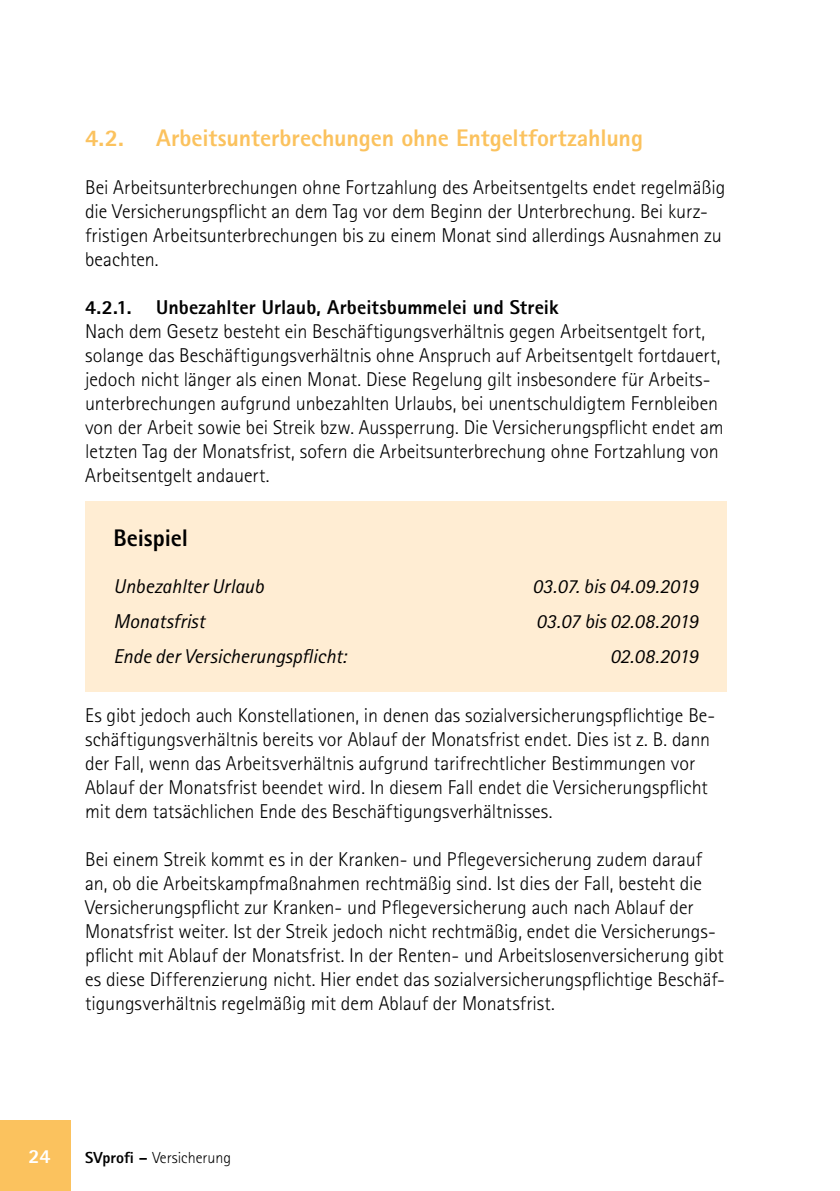
<style>
.page{position:relative;width:840px;height:1191px;background:#fff}
.page>*{position:absolute;margin:0;border:0;box-sizing:border-box;transform-origin:0 0}
.t1{font:800 24px "Rotis Sans Serif Std";letter-spacing:-.005em;color:#fbc25e}
.t2{font:800 24px "Rotis Sans Serif Std";letter-spacing:-.005em;color:#000}
.t3{font:300 20px/24px "Rotis Sans Serif Std";color:#000}
.t4{font:italic 20px "Rotis Sans Serif Std";letter-spacing:-.005em;color:#000}
.t5{font:800 20px "Rotis Sans Serif Std";color:#000}
.t6{font:800 20px "Rotis Sans Serif Std";color:#fff}
.t7{font:300 16px "Rotis Sans Serif Std";color:#000}
.s1{font-weight:800}
</style>
<div class="page">
<div style="left:0;top:1120px;width:71px;height:71px;background:#fbc25e"></div>
<div style="left:85px;top:501px;width:641px;height:191px;background:#ffedd3"></div>
<p class="t1" style="left:85px;top:122px;width:40px">4.2.</p>
<p class="t1" style="left:156px;top:122px;width:488px">Arbeitsunterbrechungen ohne Entgeltfortzahlung</p>
<p class="t3" style="left:85px;top:175px;width:641px">Bei Arbeitsunterbrechungen ohne Fortzahlung des Arbeitsentgelts endet regelmäßig die Versicherungspflicht an dem Tag vor dem Beginn der Unterbrechung. Bei kurz&shy;fristigen Arbeitsunterbrechungen bis zu einem Monat sind allerdings Ausnahmen zu beachten.</p>
<p class="t5" style="left:85px;top:294px;width:475px">4.2.1. Unbezahlter Urlaub, Arbeitsbummelei und Streik</p>
<p class="t3" style="left:85px;top:319px;width:639px">Nach dem Gesetz besteht ein Beschäftigungsverhältnis gegen Arbeitsentgelt fort, solange das Beschäftigungsverhältnis ohne Anspruch auf Arbeitsentgelt fortdauert, jedoch nicht länger als einen Monat. Diese Regelung gilt insbesondere für Arbeits&shy;unterbrechungen aufgrund unbezahlten Urlaubs, bei unentschuldigtem Fernbleiben von der Arbeit sowie bei Streik bzw. Aussperrung. Die Versicherungspflicht endet am letzten Tag der Monatsfrist, sofern die Arbeitsunterbrechung ohne Fortzahlung von Arbeitsentgelt andauert.</p>
<p class="t2" style="left:113px;top:522px;width:76px">Beispiel</p>
<p class="t4" style="left:113px;top:574px;width:152px">Unbezahlter Urlaub</p>
<p class="t4" style="left:532px;top:574px;width:167px">03.07. bis 04.09.2019</p>
<p class="t4" style="left:113px;top:609px;width:93px">Monatsfrist</p>
<p class="t4" style="left:535px;top:609px;width:163px">03.07 bis 02.08.2019</p>
<p class="t4" style="left:113px;top:645px;width:234px">Ende der Versicherungspflicht:</p>
<p class="t4" style="left:609px;top:645px;width:89px">02.08.2019</p>
<p class="t3" style="left:85px;top:703px;width:631px">Es gibt jedoch auch Konstellationen, in denen das sozialversicherungspflichtige Be&shy;schäftigungsverhältnis bereits vor Ablauf der Monatsfrist endet. Dies ist z. B. dann der Fall, wenn das Arbeitsverhältnis aufgrund tarifrechtlicher Bestimmungen vor Ablauf der Monatsfrist beendet wird. In diesem Fall endet die Versicherungspflicht mit dem tatsächlichen Ende des Beschäftigungsverhältnisses.</p>
<p class="t3" style="left:85px;top:847px;width:641px">Bei einem Streik kommt es in der Kranken- und Pflegeversicherung zudem darauf an, ob die Arbeitskampfmaßnahmen rechtmäßig sind. Ist dies der Fall, besteht die Versicherungspflicht zur Kranken- und Pflegeversicherung auch nach Ablauf der Monatsfrist weiter. Ist der Streik jedoch nicht rechtmäßig, endet die Versicherungs&shy;pflicht mit Ablauf der Monatsfrist. In der Renten- und Arbeitslosenversicherung gibt es diese Differenzierung nicht. Hier endet das sozialversicherungspflichtige Beschäf&shy;tigungsverhältnis regelmäßig mit dem Ablauf der Monatsfrist.</p>
<p class="t6" style="left:28px;top:1143px;width:24px">24</p>
<p class="t7" style="left:85px;top:1148px;width:148px"><span class="s1">SVprofi –</span> Versicherung</p>
</div>
